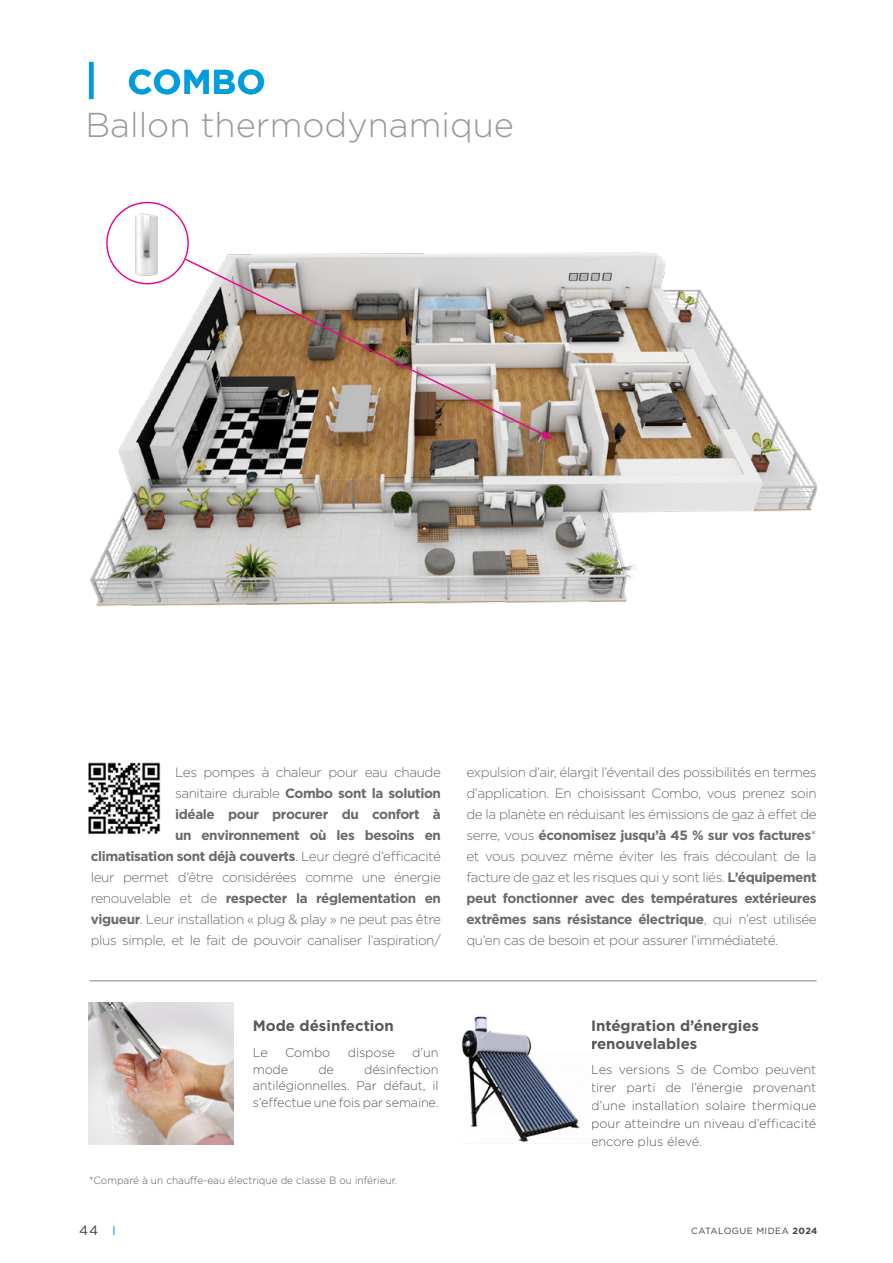
<style>
.page{position:relative;width:893px;height:1263px;background:#fff}
.page>*{position:absolute;margin:0;border:0;box-sizing:border-box;transform-origin:0 0}
.t1{font:300 34.5px "Gotham";color:#97999c}
.t2{font:700 34.5px "Gotham";color:#009ddc}
.t3{font:700 15px/18px "Gotham";color:#57585a}
.t4{font:300 13.5px/21px "Gotham";letter-spacing:-.03em;color:#69696c;text-align:right}
.t5{font:13.5px "Gotham";color:#3e3e3f}
.t6{font:300 12.75px/18px "Gotham";letter-spacing:-.01em;color:#57585a;text-align:justify}
.t7{font:300 10.5px "Gotham";color:#57585a;scale:.96 1}
.t8{font:9px "Gotham";letter-spacing:.05em;color:#3e3e3f}
.s1{font-weight:700}
</style>
<div class="page">
<hr style="left:90px;top:980px;width:727px;height:1px;background:#808285">
<img style="left:90px;top:201px;width:726px;height:406px">
<div style="left:106px;top:202px;width:83px;height:82px;border:1px solid #ed028c;border-radius:50%"></div>
<svg style="left:184px;top:257px;width:363px;height:180px;background:#a49588"></svg>
<svg style="left:541px;top:431px;width:11px;height:8px"></svg>
<img style="left:88px;top:762px;width:73px;height:72px">
<img style="left:461px;top:1016px;width:119px;height:126px">
<img style="left:89px;top:1002px;width:144px;height:142px">
<hr style="left:89px;top:62px;width:4px;height:37px;background:#009ddc">
<img style="left:121px;top:210px;width:51px;height:70px">
<h1 class="t2" style="left:128px;top:59px;width:140px">COMBO</h1>
<h1 class="t1" style="left:85px;top:103px;width:430px">Ballon thermodynamique</h1>
<p class="t4" style="left:91px;top:761px;width:352px">Les pompes à chaleur pour eau chaude<br>sanitaire durable <span class="s1">Combo sont la solution<br>idéale pour procurer du confort à<br>un environnement où les besoins en climatisation sont déjà couverts</span>. Leur degré d’efficacité leur permet d’être considérées comme une énergie renouvelable et de <span class="s1">respecter la réglementation en vigueur</span>. Leur installation « plug &amp; play » ne peut pas être plus simple, et le fait de pouvoir canaliser l’aspiration/</p>
<p class="t4" style="left:466px;top:761px;width:352px;text-align:justify">expulsion d’air, élargit l’éventail des possibilités en termes d’application. En choisissant Combo, vous prenez soin de la planète en réduisant les émissions de gaz à effet de serre, vous <span class="s1">économisez jusqu’à 45 % sur vos factures</span>* et vous pouvez même éviter les frais découlant de la facture de gaz et les risques qui y sont liés. <span class="s1">L’équipement peut fonctionner avec des températures extérieures extrêmes sans résistance électrique</span>, qui n’est utilisée qu’en cas de besoin et pour assurer l’immédiateté.</p>
<p class="t3" style="left:253px;top:1017px;width:142px">Mode désinfection</p>
<p class="t3" style="left:591px;top:1017px;width:170px">Intégration d’énergies renouvelables</p>
<p class="t6" style="left:253px;top:1043px;width:16px">Le</p>
<p class="t6" style="left:285px;top:1043px;width:47px">Combo</p>
<p class="t6" style="left:348px;top:1043px;width:49px">dispose</p>
<p class="t6" style="left:412px;top:1043px;width:28px">d’un</p>
<p class="t6" style="left:253px;top:1060px;width:37px">mode</p>
<p class="t6" style="left:318px;top:1060px;width:17px">de</p>
<p class="t6" style="left:253px;top:1060px;width:187px;line-height:16.5px;text-indent:111px">désinfection antilégionnelles. Par défaut, il s’effectue une fois par semaine.</p>
<p class="t6" style="left:591px;top:1060px;width:227px">Les versions S de Combo peuvent tirer parti de l’énergie provenant d’une installation solaire thermique pour atteindre un niveau d’efficacité encore plus élevé.</p>
<p class="t7" style="left:89px;top:1174px;width:322px">*Comparé à un chauffe-eau électrique de classe B ou inférieur.</p>
<p class="t5" style="left:79px;top:1222px;width:20px">44</p>
<p class="t8" style="left:691px;top:1225px;width:128px">CATALOGUE MIDEA <span class="s1">2024</span></p>
</div>
